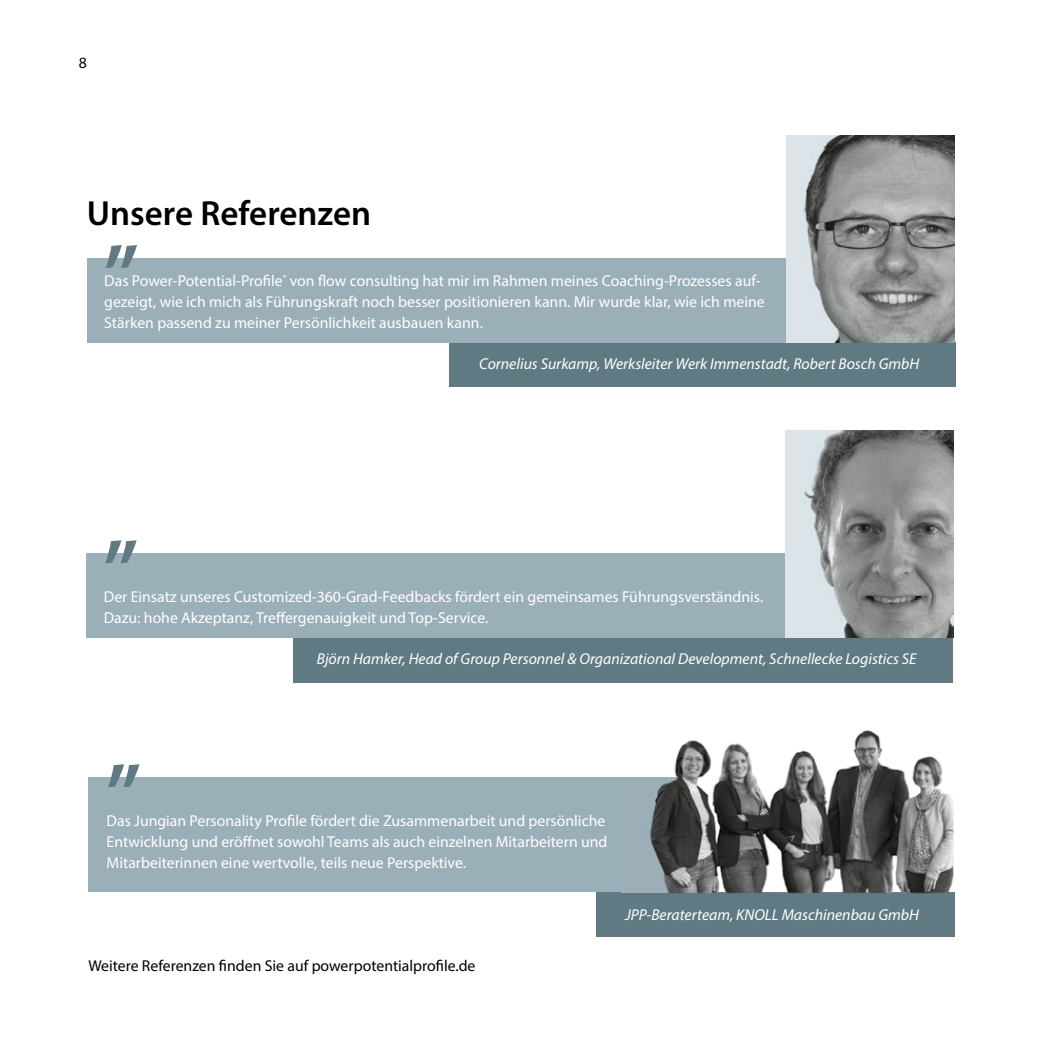
<style>
.page{position:relative;width:1042px;height:1042px;background:#fff}
.page>*{position:absolute;margin:0;border:0;box-sizing:border-box;transform-origin:0 0}
.t1{font:600 35px "Myriad Pro";color:#000}
.t2{font:15.75px/21px "Myriad Pro";color:#fff}
.t3{font:italic 15.75px "Myriad Pro";color:#fff}
.t4{font:15.75px "Myriad Pro";color:#000}
</style>
<div class="page">
<div style="left:597px;top:892px;width:358px;height:45px;background:#607a83"></div>
<div style="left:293px;top:638px;width:660px;height:44px;background:#607a83"></div>
<div style="left:449px;top:343px;width:506px;height:44px;background:#607a83"></div>
<div style="left:87px;top:258px;width:713px;height:85px;background:#9bafb8"></div>
<svg style="left:106px;top:245px;width:31px;height:23px"></svg>
<div style="left:86px;top:553px;width:714px;height:85px;background:#9bafb8"></div>
<img style="left:785px;top:431px;width:168px;height:207px">
<svg style="left:105px;top:540px;width:32px;height:23px"></svg>
<div style="left:88px;top:777px;width:602px;height:115px;background:#9bafb8"></div>
<img style="left:622px;top:730px;width:331px;height:163px">
<img style="left:622px;top:777px;width:68px;height:115px">
<svg style="left:108px;top:764px;width:31px;height:23px"></svg>
<img style="left:787px;top:135px;width:167px;height:207px">
<p class="t4" style="left:79px;top:53px;width:10px">8</p>
<h1 class="t1" style="left:87px;top:191px;width:286px">Unsere Referenzen</h1>
<p class="t2" style="left:104px;top:270px;width:662px">Das Power-Potential-Profile<sup>®</sup> von flow consulting hat mir im Rahmen meines Coaching-Prozesses auf&shy;gezeigt, wie ich mich als Führungskraft noch besser positionieren kann. Mir wurde klar, wie ich meine<br>Stärken passend zu meiner Persönlichkeit ausbauen kann.</p>
<p class="t3" style="left:479px;top:354px;width:442px">Cornelius Surkamp, Werksleiter Werk Immenstadt, Robert Bosch GmbH</p>
<p class="t2" style="left:104px;top:586px;width:661px">Der Einsatz unseres Customized-360-Grad-Feedbacks fördert ein gemeinsames Führungsverständnis.<br>Dazu: hohe Akzeptanz, Treffergenauigkeit und Top-Service.</p>
<p class="t3" style="left:317px;top:649px;width:601px">Björn Hamker, Head of Group Personnel &amp; Organizational Development, Schnellecke Logistics SE</p>
<p class="t2" style="left:107px;top:810px;width:502px">Das Jungian Personality Profile fördert die Zusammenarbeit und persönliche<br>Entwicklung und eröffnet sowohl Teams als auch einzelnen Mitarbeitern und<br>Mitarbeiterinnen eine wertvolle, teils neue Perspektive.</p>
<p class="t4" style="left:88px;top:956px;width:389px">Weitere Referenzen finden Sie auf powerpotentialprofile.de</p>
<p class="t3" style="left:625px;top:904px;width:295px">JPP-Beraterteam, KNOLL Maschinenbau GmbH</p>
</div>
